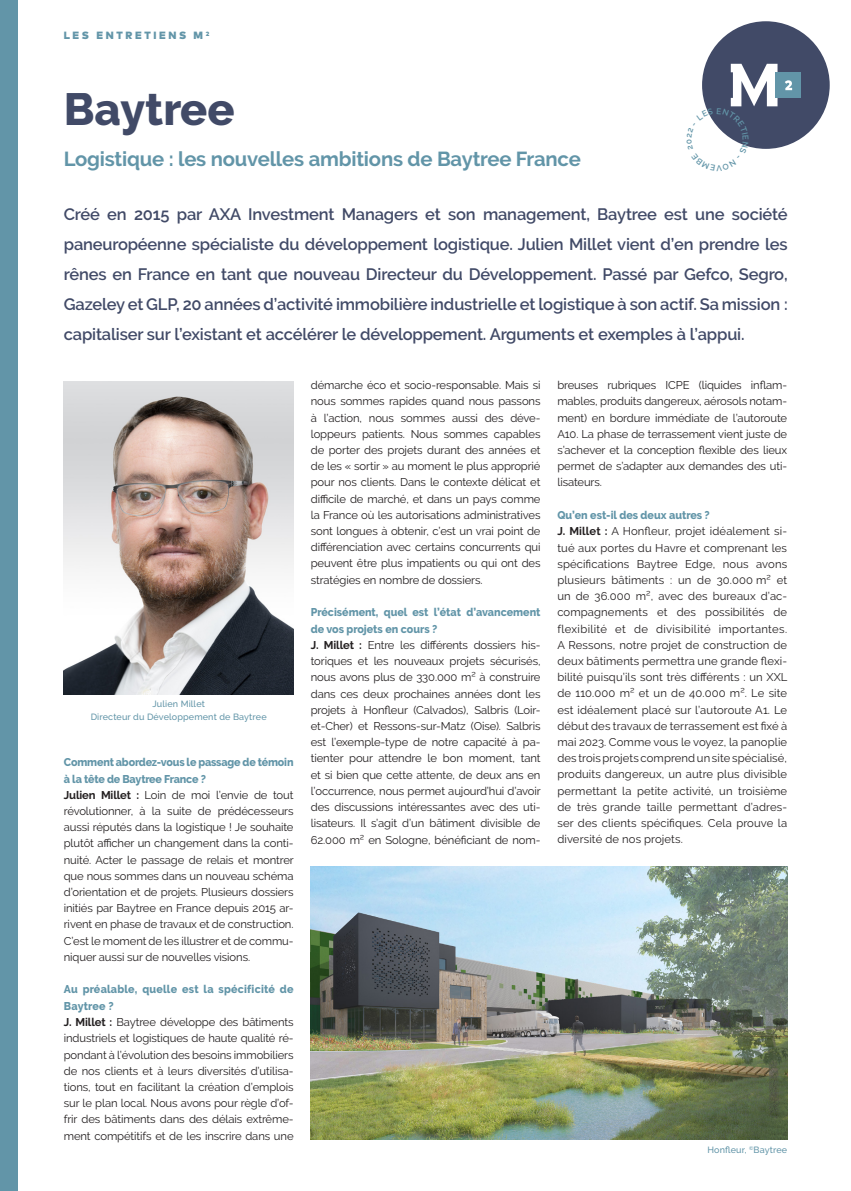
<style>
.page{position:relative;width:851px;height:1191px;background:#fff}
.page>*{position:absolute;margin:0;border:0;box-sizing:border-box;transform-origin:0 0}
.t1{font:800 45px "Raleway";color:#414a67}
.t2{font:700 20.25px "Raleway";letter-spacing:-.01em;color:#6295a8}
.t3{font:600 16.5px/30px "Raleway";letter-spacing:-.01em;color:#414a67;text-align:justify}
.Réponses{font:11.25px/16.2px "Raleway";letter-spacing:-.01em;color:#231f20;text-align:justify}
.QUESTION{font:800 11.25px/16.5px "Raleway";color:#6295a8;scale:.95 1}
.QUESTION-2{font:800 11.25px/16.5px "Raleway";letter-spacing:.02em;color:#6295a8;scale:.95 1}
.t4{font:900 10.5px "Mark Pro";letter-spacing:.25em;color:#6295a8}
.t5{font:500 9px/12.8px "Raleway";letter-spacing:.015em;color:#6295a8;text-align:center}
.s1{font-weight:700}
</style>
<div class="page">
<div style="left:0;top:0;width:17px;height:1191px;background:#6295a8"></div>
<div style="left:702px;top:21px;width:127px;height:128px;background:#414a67;border-radius:50%"></div>
<div style="left:775px;top:72px;width:25px;height:26px;background:#6295a8"></div>
<svg style="left:785px;top:80px;width:7px;height:10px"></svg>
<img style="left:64px;top:381px;width:229px;height:313px">
<img style="left:310px;top:866px;width:477px;height:274px">
<svg style="left:702px;top:64px;width:75px;height:85px"></svg>
<p class="t4" style="left:64px;top:27px;width:147px">LES ENTRETIENS M <sup>2</sup></p>
<p class="t1" style="left:64px;top:83px;width:172px">Baytree</p>
<p class="t2" style="left:64px;top:147px;width:518px">Logistique : les nouvelles ambitions de Baytree France</p>
<p class="t3" style="left:64px;top:199px;width:725px">Créé en 2015 par AXA Investment Managers et son management, Baytree est une société paneuropéenne spécialiste du développement logistique. Julien Millet vient d’en prendre les rênes en France en tant que nouveau Directeur du Développement. Passé par Gefco, Segro, Gazeley et GLP, 20 années d’activité immobilière industrielle et logistique à son actif. Sa mission : capitaliser sur l’existant et accélérer le développement. Arguments et exemples à l’appui.</p>
<p class="t5" style="left:91px;top:697px;width:177px">Julien Millet<br>Directeur du Développement de Baytree</p>
<p class="QUESTION" style="left:64px;top:754px;width:243px">Comment abordez-vous le passage de témoin à la tête de Baytree France ?</p>
<p class="Réponses" style="left:64px;top:786px;width:231px"><span class="s1">Julien Millet :</span> Loin de moi l’envie de tout révolutionner, à la suite de prédécesseurs aussi réputés dans la logistique ! Je souhaite plutôt afficher un changement dans la conti&shy;nuité. Acter le passage de relais et montrer que nous sommes dans un nouveau schéma d’orientation et de projets. Plusieurs dossiers initiés par Baytree en France depuis 2015 ar&shy;rivent en phase de travaux et de construction.<br>C’est le moment de les illustrer et de commu&shy;niquer aussi sur de nouvelles visions.</p>
<p class="QUESTION-2" style="left:64px;top:981px;width:243px">Au préalable, quelle est la spécificité de<br>Baytree ?</p>
<p class="Réponses" style="left:64px;top:1014px;width:231px"><span class="s1">J. Millet :</span> Baytree développe des bâtiments industriels et logistiques de haute qualité ré&shy;pondant à l’évolution des besoins immobiliers de nos clients et à leurs diversités d’utilisa&shy;tions, tout en facilitant la création d’emplois sur le plan local. Nous avons pour règle d’of&shy;frir des bâtiments dans des délais extrême&shy;ment compétitifs et de les inscrire dans une</p>
<p class="Réponses" style="left:311px;top:377px;width:231px">démarche éco et socio-responsable. Mais si nous sommes rapides quand nous passons à l’action, nous sommes aussi des déve&shy;loppeurs patients. Nous sommes capables de porter des projets durant des années et de les « sortir » au moment le plus approprié pour nos clients. Dans le contexte délicat et difficile de marché, et dans un pays comme la France où les autorisations administratives sont longues à obtenir, c’est un vrai point de différenciation avec certains concurrents qui peuvent être plus impatients ou qui ont des stratégies en nombre de dossiers.</p>
<p class="QUESTION" style="left:311px;top:604px;width:243px">Précisément, quel est l’état d’avancement de vos projets en cours ?</p>
<p class="Réponses" style="left:311px;top:637px;width:231px"><span class="s1">J. Millet :</span> Entre les différents dossiers his&shy;toriques et les nouveaux projets sécurisés, nous avons plus de 330.000 m² à construire dans ces deux prochaines années dont les projets à Honfleur (Calvados), Salbris (Loir&shy;et-Cher) et Ressons-sur-Matz (Oise). Salbris est l’exemple-type de notre capacité à pa&shy;tienter pour attendre le bon moment, tant et si bien que cette attente, de deux ans en l’occurrence, nous permet aujourd’hui d’avoir des discussions intéressantes avec des uti&shy;lisateurs. Il s’agit d’un bâtiment divisible de 62.000 m² en Sologne, bénéficiant de nom-</p>
<p class="Réponses" style="left:557px;top:377px;width:231px">breuses rubriques ICPE (liquides inflam&shy;mables, produits dangereux, aérosols notam&shy;ment) en bordure immédiate de l’autoroute A10. La phase de terrassement vient juste de s’achever et la conception flexible des lieux permet de s’adapter aux demandes des uti&shy;lisateurs.</p>
<p class="QUESTION" style="left:557px;top:507px;width:162px">Qu’en est-il des deux autres ?</p>
<p class="Réponses" style="left:557px;top:523px;width:231px"><span class="s1">J. Millet :</span> A Honfleur, projet idéalement si&shy;tué aux portes du Havre et comprenant les spécifications Baytree Edge, nous avons plusieurs bâtiments : un de 30.000 m² et un de 36.000 m², avec des bureaux d’ac&shy;compagnements et des possibilités de flexibilité et de divisibilité importantes.<br>A Ressons, notre projet de construction de deux bâtiments permettra une grande flexi&shy;bilité puisqu’ils sont très différents : un XXL de 110.000 m² et un de 40.000 m². Le site est idéalement placé sur l’autoroute A1. Le début des travaux de terrassement est fixé à mai 2023. Comme vous le voyez, la panoplie des trois projets comprend un site spécialisé, produits dangereux, un autre plus divisible permettant la petite activité, un troisième de très grande taille permettant d’adres&shy;ser des clients spécifiques. Cela prouve la diversité de nos projets.</p>
<p class="t5" style="left:707px;top:1143px;width:81px">Honfleur, <sup>©</sup>Baytree</p>
</div>
